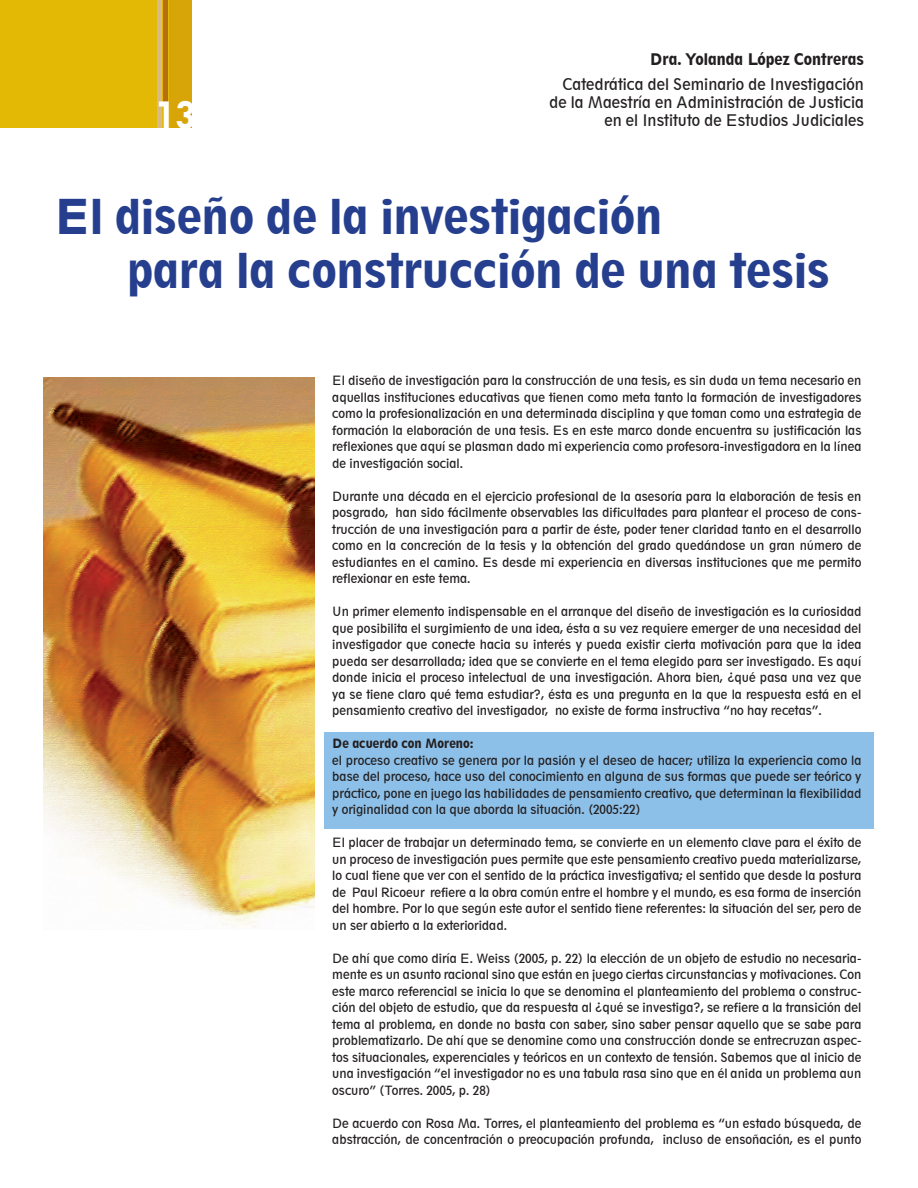
<style>
.page{position:relative;width:918px;height:1188px;background:#fff}
.page>*{position:absolute;margin:0;border:0;box-sizing:border-box;transform-origin:0 0}
.t1{font:800 condensed 45px/54px "Geometric 212 BT";color:#253f8e}
.t2{font:800 condensed 36px "Geometric 212 BT";color:#fff}
.t3{font:condensed 15px/18px "Geometric 212 BT";color:#231f20;text-align:right}
.t4{font:800 condensed 15px "Geometric 212 BT";color:#231f20}
.t5{font:condensed 12px/16.5px "Geometric 212 BT";color:#231f20;text-align:justify}
.t6{font:800 condensed 12px "Geometric 212 BT";color:#231f20}
</style>
<div class="page">
<div style="left:324px;top:732px;width:550px;height:97px;background:#8dc0e8"></div>
<div style="left:0;top:0;width:192px;height:128px;background:#e3b906"></div>
<div style="left:169px;top:0;width:23px;height:128px;background:#d7a508"></div>
<hr style="left:163px;top:0;width:4px;height:128px;background:#b76d11">
<hr style="left:157px;top:0;width:4px;height:128px;background:#d9ba87">
<img style="left:43px;top:377px;width:271px;height:550px">
<h2 class="t2" style="left:156px;top:93px;width:41px">13</h2>
<p class="t4" style="left:650px;top:50px;width:216px">Dra. Yolanda López Contreras</p>
<p class="t3" style="left:549px;top:75px;width:316px">Catedrática del Seminario de Investigación de la Maestría en Administración de Justicia en el Instituto de Estudios Judiciales</p>
<h1 class="t1" style="left:127px;top:190px;width:704px;text-indent:-73px">El diseño de la investigación<br>para la construcción de una tesis</h1>
<p class="t5" style="left:332px;top:372px;width:531px">El diseño de investigación para la construcción de una tesis, es sin duda un tema necesario en aquellas instituciones educativas que tienen como meta tanto la formación de investigadores como la profesionalización en una determinada disciplina y que toman como una estrategia de formación la elaboración de una tesis. Es en este marco donde encuentra su justificación las reflexiones que aquí se plasman dado mi experiencia como profesora-investigadora en la línea de investigación social.</p>
<p class="t5" style="left:332px;top:488px;width:531px">Durante una década en el ejercicio profesional de la asesoría para la elaboración de tesis en posgrado, han sido fácilmente observables las dificultades para plantear el proceso de cons&shy;trucción de una investigación para a partir de éste, poder tener claridad tanto en el desarrollo como en la concreción de la tesis y la obtención del grado quedándose un gran número de estudiantes en el camino. Es desde mi experiencia en diversas instituciones que me permito reflexionar en este tema.</p>
<p class="t5" style="left:332px;top:603px;width:531px">Un primer elemento indispensable en el arranque del diseño de investigación es la curiosidad que posibilita el surgimiento de una idea, ésta a su vez requiere emerger de una necesidad del investigador que conecte hacia su interés y pueda existir cierta motivación para que la idea pueda ser desarrollada; idea que se convierte en el tema elegido para ser investigado. Es aquí donde inicia el proceso intelectual de una investigación. Ahora bien, ¿qué pasa una vez que ya se tiene claro qué tema estudiar?, ésta es una pregunta en la que la respuesta está en el pensamiento creativo del investigador, no existe de forma instructiva “no hay recetas”.</p>
<p class="t6" style="left:332px;top:736px;width:143px">De acuerdo con Moreno:</p>
<p class="t5" style="left:332px;top:752px;width:531px">el proceso creativo se genera por la pasión y el deseo de hacer; utiliza la experiencia como la base del proceso, hace uso del conocimiento en alguna de sus formas que puede ser teórico y práctico, pone en juego las habilidades de pensamiento creativo, que determinan la flexibilidad y originalidad con la que aborda la situación. (2005:22)</p>
<p class="t5" style="left:332px;top:834px;width:531px">El placer de trabajar un determinado tema, se convierte en un elemento clave para el éxito de un proceso de investigación pues permite que este pensamiento creativo pueda materializarse, lo cual tiene que ver con el sentido de la práctica investigativa; el sentido que desde la postura de Paul Ricoeur refiere a la obra común entre el hombre y el mundo, es esa forma de inserción del hombre. Por lo que según este autor el sentido tiene referentes: la situación del ser, pero de un ser abierto a la exterioridad.</p>
<p class="t5" style="left:332px;top:950px;width:531px">De ahí que como diría E. Weiss (2005, p. 22) la elección de un objeto de estudio no necesaria&shy;mente es un asunto racional sino que están en juego ciertas circunstancias y motivaciones. Con este marco referencial se inicia lo que se denomina el planteamiento del problema o construc&shy;ción del objeto de estudio, que da respuesta al ¿qué se investiga?, se refiere a la transición del tema al problema, en donde no basta con saber, sino saber pensar aquello que se sabe para problematizarlo. De ahí que se denomine como una construcción donde se entrecruzan aspec&shy;tos situacionales, experenciales y teóricos en un contexto de tensión. Sabemos que al inicio de una investigación “el investigador no es una tabula rasa sino que en él anida un problema aun oscuro” (Torres. 2005, p. 28)</p>
<p class="t5" style="left:332px;top:1115px;width:531px">De acuerdo con Rosa Ma. Torres, el planteamiento del problema es “un estado búsqueda, de abstracción, de concentración o preocupación profunda, incluso de ensoñación, es el punto</p>
</div>
